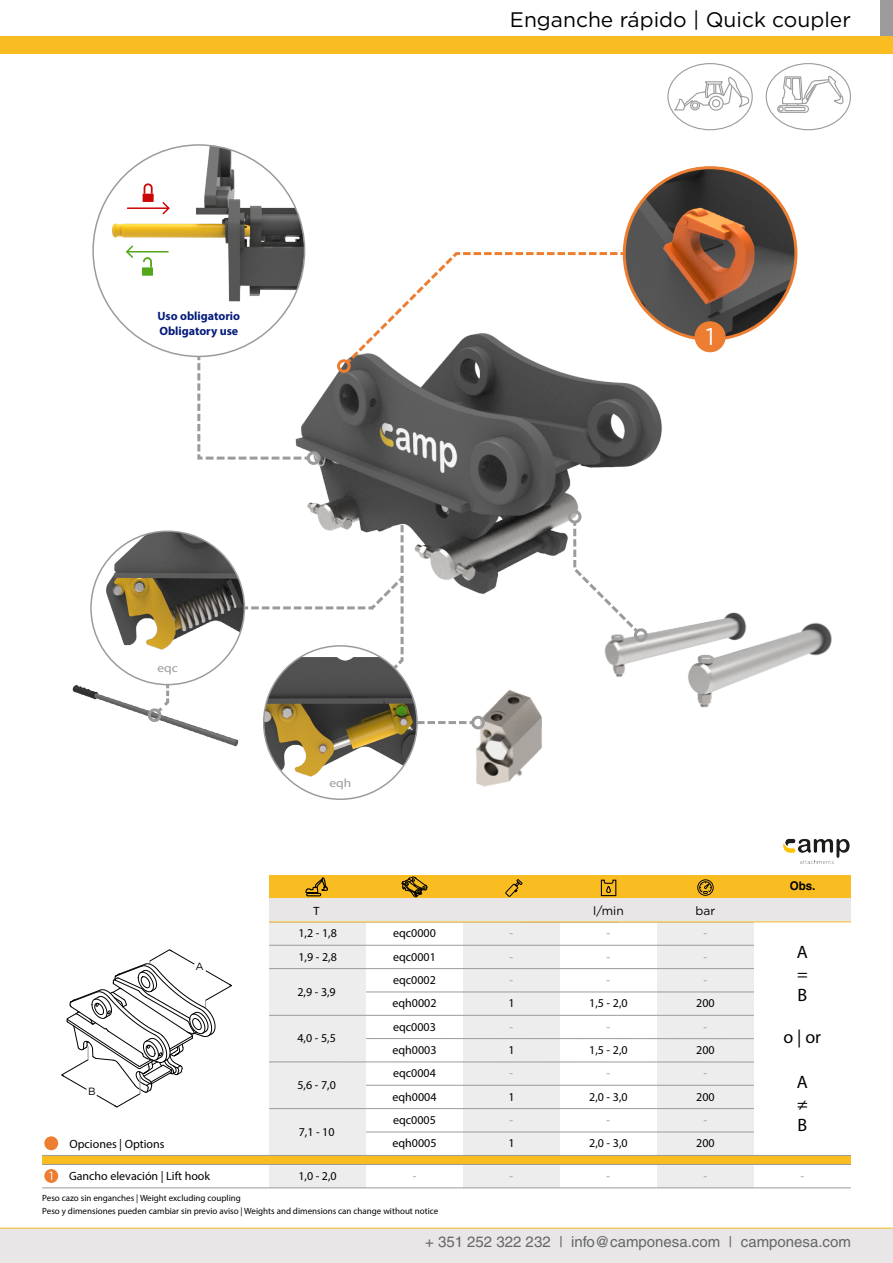
<style>
.page{position:relative;width:893px;height:1263px;background:#fff}
.page>*{position:absolute;margin:0;border:0;box-sizing:border-box;transform-origin:0 0}
.t1{font:24px "Gotham";color:#fff}
.t2{font:21px "Gotham";color:#000}
.t3{font:18px/21.6px "Myriad Pro";color:#000;text-align:justify}
.t4{font:15px "Helvetica";color:#666}
.t5{font:12px/23.2px "Myriad Pro";color:#000;text-align:justify}
.t6{font:700 12px/14.4px "Myriad Pro";color:#051c7a}
.t7{font:12px/23.2px "Myriad Pro";color:#9b9b9b;text-align:justify}
.t8{font:12px "Myriad Pro";color:#9b9b9b;scale:1.12 1}
.t9{font:12px "Gotham";color:#000}
.t10{font:700 12px "Helvetica";color:#000}
.t11{font:12px "Gotham";color:#fff}
.t12{font:10.5px "Gotham";color:#000}
.t13{font:9px/13px "Myriad Pro";color:#000}
</style>
<div class="page">
<div style="left:269px;top:922px;width:97px;height:266px;background:#ededed"></div>
<div style="left:463px;top:922px;width:97px;height:266px;background:#ededed"></div>
<div style="left:657px;top:922px;width:97px;height:266px;background:#ededed"></div>
<div style="left:766px;top:63px;width:85px;height:67px;border:1px solid #9b9b9b;border-radius:50%"></div>
<div style="left:667px;top:63px;width:86px;height:67px;border:1px solid #9b9b9b;border-radius:50%"></div>
<svg style="left:670px;top:76px;width:80px;height:35px"></svg>
<div style="left:777px;top:105px;width:32px;height:8px;border:1px solid #9b9b9b;border-radius:3px"></div>
<svg style="left:778px;top:75px;width:66px;height:37px"></svg>
<div style="left:42px;top:1155px;width:809px;height:9px;background:#f9bd21"></div>
<hr style="left:42px;top:1155px;width:809px;height:1px;background:#9b9b9b">
<hr style="left:42px;top:1164px;width:809px;height:1px;background:#9b9b9b">
<hr style="left:42px;top:1187px;width:809px;height:1px;background:#9b9b9b">
<svg style="left:366px;top:1038px;width:388px;height:1px"></svg>
<svg style="left:269px;top:1061px;width:485px;height:2px"></svg>
<svg style="left:366px;top:1084px;width:388px;height:2px"></svg>
<hr style="left:269px;top:1108px;width:485px;height:1px;background:#9b9b9b">
<hr style="left:366px;top:1131px;width:388px;height:1px;background:#9b9b9b">
<hr style="left:269px;top:945px;width:485px;height:1px;background:#9b9b9b">
<svg style="left:269px;top:968px;width:485px;height:1px"></svg>
<hr style="left:366px;top:991px;width:388px;height:1px;background:#9b9b9b">
<hr style="left:269px;top:1015px;width:485px;height:1px;background:#9b9b9b">
<div style="left:269px;top:875px;width:582px;height:23px;background:#f9bd21"></div>
<div style="left:269px;top:898px;width:582px;height:24px;background:#e8e6e6"></div>
<hr style="left:269px;top:921px;width:582px;height:1px;background:#f9bd21">
<svg style="left:305px;top:877px;width:23px;height:20px"></svg>
<svg style="left:697px;top:879px;width:17px;height:17px"></svg>
<svg style="left:505px;top:879px;width:18px;height:18px"></svg>
<svg style="left:600px;top:879px;width:17px;height:18px"></svg>
<img style="left:783px;top:838px;width:67px;height:26px">
<svg style="left:401px;top:876px;width:27px;height:22px"></svg>
<div style="left:44px;top:1169px;width:14px;height:14px;background:#ed7d31;border-radius:50%"></div>
<div style="left:44px;top:1136px;width:14px;height:14px;background:#ed7d31;border-radius:50%"></div>
<img style="left:624px;top:167px;width:172px;height:172px;border-radius:86px">
<img style="left:473px;top:715px;width:6px;height:70px">
<img style="left:97px;top:258px;width:701px;height:407px">
<img style="left:93px;top:145px;width:211px;height:187px">
<img style="left:72px;top:668px;width:167px;height:79px">
<img style="left:479px;top:568px;width:353px;height:219px">
<svg style="left:244px;top:518px;width:162px;height:147px"></svg>
<div style="left:634px;top:628px;width:14px;height:14px;border:3px solid #9b9b9b;border-radius:50%"></div>
<div style="left:307px;top:451px;width:13px;height:14px;border:3px solid #9b9b9b;border-radius:50%"></div>
<div style="left:337px;top:359px;width:14px;height:14px;border:3px solid #ed7d31;border-radius:50%"></div>
<div style="left:568px;top:510px;width:13px;height:14px;border:3px solid #9b9b9b;border-radius:50%"></div>
<svg style="left:145px;top:685px;width:26px;height:39px"></svg>
<img style="left:91px;top:531px;width:153px;height:154px;border-radius:77px">
<img style="left:264px;top:657px;width:153px;height:142px">
<div style="left:143px;top:194px;width:11px;height:8px;background:#cc0505"></div>
<svg style="left:144px;top:183px;width:9px;height:11px"></svg>
<div style="left:142px;top:267px;width:11px;height:9px;background:#52a719"></div>
<svg style="left:143px;top:257px;width:9px;height:10px"></svg>
<svg style="left:572px;top:519px;width:69px;height:117px"></svg>
<hr style="left:128px;top:207px;width:41px;height:2px;background:#cc0505">
<svg style="left:161px;top:201px;width:10px;height:15px"></svg>
<hr style="left:127px;top:251px;width:41px;height:1px;background:#52a719">
<svg style="left:125px;top:244px;width:9px;height:15px"></svg>
<svg style="left:196px;top:356px;width:112px;height:105px"></svg>
<svg style="left:343px;top:251px;width:281px;height:116px"></svg>
<svg style="left:61px;top:949px;width:171px;height:158px"></svg>
<div style="left:471px;top:716px;width:14px;height:13px;border:3px solid #9b9b9b;border-radius:50%"></div>
<svg style="left:417px;top:721px;width:56px;height:3px"></svg>
<div style="left:695px;top:321px;width:31px;height:31px;background:#ed7d31;border-radius:50%"></div>
<div style="left:881px;top:0;width:12px;height:36px;background:#9b9b9b"></div>
<div style="left:0;top:36px;width:893px;height:17px;background:#f9bd21"></div>
<div style="left:0;top:1228px;width:893px;height:35px;background:#e8e6e6"></div>
<p class="t6" style="left:158px;top:309px;width:84px">Uso obligatorio<br>Obligatory use</p>
<h2 class="t2" style="left:510px;top:6px;width:342px">Enganche rápido | Quick coupler</h2>
<h1 class="t1" style="left:706px;top:321px;width:10px">1</h1>
<p class="t8" style="left:157px;top:661px;width:20px">eqc</p>
<p class="t12" style="left:195px;top:959px;width:10px">A</p>
<p class="t12" style="left:88px;top:1085px;width:9px">B</p>
<p class="t5" style="left:69px;top:1132px;width:97px">Opciones | Options</p>
<p class="t11" style="left:49px;top:1168px;width:6px">1</p>
<p class="t5" style="left:69px;top:1164px;width:143px">Gancho elevación | Lift hook</p>
<p class="t8" style="left:329px;top:776px;width:21px">eqh</p>
<p class="t5" style="left:314px;top:899px;width:7px">T</p>
<p class="t9" style="left:593px;top:903px;width:32px">l/min</p>
<p class="t5" style="left:298px;top:921px;width:40px">1,2 - 1,8</p>
<p class="t5" style="left:393px;top:921px;width:44px">eqc0000</p>
<p class="t5" style="left:298px;top:945px;width:40px">1,9 - 2,8</p>
<p class="t5" style="left:392px;top:944px;width:46px">eqc0001 eqc0002 eqh0002</p>
<p class="t5" style="left:297px;top:980px;width:40px">2,9 - 3,9</p>
<p class="t5" style="left:297px;top:1026px;width:40px">4,0 - 5,5</p>
<p class="t5" style="left:297px;top:1073px;width:40px">5,6 - 7,0</p>
<p class="t5" style="left:299px;top:1120px;width:37px">7,1 - 10</p>
<p class="t5" style="left:393px;top:1015px;width:44px">eqc0003</p>
<p class="t5" style="left:392px;top:1038px;width:46px">eqh0003 eqc0004</p>
<p class="t5" style="left:392px;top:1085px;width:46px">eqh0004 eqc0005 eqh0005</p>
<p class="t7" style="left:510px;top:921px;width:5px">- - -</p>
<p class="t5" style="left:508px;top:991px;width:8px">1</p>
<p class="t7" style="left:510px;top:1015px;width:5px">-</p>
<p class="t5" style="left:508px;top:1038px;width:8px">1</p>
<p class="t7" style="left:510px;top:1061px;width:5px">-</p>
<p class="t5" style="left:508px;top:1085px;width:8px">1</p>
<p class="t7" style="left:510px;top:1108px;width:5px">-</p>
<p class="t5" style="left:508px;top:1131px;width:8px">1</p>
<p class="t7" style="left:607px;top:921px;width:5px">- - -</p>
<p class="t5" style="left:589px;top:991px;width:40px">1,5 - 2,0</p>
<p class="t7" style="left:607px;top:1015px;width:5px">-</p>
<p class="t5" style="left:589px;top:1038px;width:40px">1,5 - 2,0</p>
<p class="t7" style="left:607px;top:1061px;width:5px">-</p>
<p class="t5" style="left:589px;top:1085px;width:40px">2,0 - 3,0</p>
<p class="t7" style="left:607px;top:1108px;width:5px">-</p>
<p class="t5" style="left:589px;top:1131px;width:40px">2,0 - 3,0</p>
<p class="t7" style="left:704px;top:921px;width:5px">- - -</p>
<p class="t5" style="left:696px;top:991px;width:20px">200</p>
<p class="t7" style="left:704px;top:1015px;width:5px">-</p>
<p class="t5" style="left:696px;top:1038px;width:20px">200</p>
<p class="t7" style="left:704px;top:1061px;width:5px">-</p>
<p class="t5" style="left:696px;top:1085px;width:20px">200</p>
<p class="t7" style="left:704px;top:1108px;width:5px">-</p>
<p class="t5" style="left:696px;top:1131px;width:20px">200</p>
<p class="t10" style="left:790px;top:878px;width:27px">Obs.</p>
<h3 class="t3" style="left:797px;top:941px;width:13px">A = B</h3>
<h3 class="t3" style="left:784px;top:1026px;width:39px">o | or</h3>
<h3 class="t3" style="left:797px;top:1071px;width:13px">A ≠ B</h3>
<p class="t5" style="left:298px;top:1164px;width:40px">1,0 - 2,0</p>
<p class="t7" style="left:413px;top:1164px;width:5px">-</p>
<p class="t7" style="left:510px;top:1164px;width:5px">-</p>
<p class="t7" style="left:607px;top:1164px;width:5px">-</p>
<p class="t7" style="left:704px;top:1164px;width:5px">-</p>
<p class="t7" style="left:800px;top:1164px;width:5px">-</p>
<p class="t13" style="left:42px;top:1191px;width:398px">Peso cazo sin enganches | Weight excluding coupling<br>Peso y dimensiones pueden cambiar sin previo aviso | Weights and dimensions can change without notice</p>
<p class="t4" style="left:425px;top:1233px;width:427px">+ 351 252 322 232 | info@camponesa.com | camponesa.com</p>
</div>
